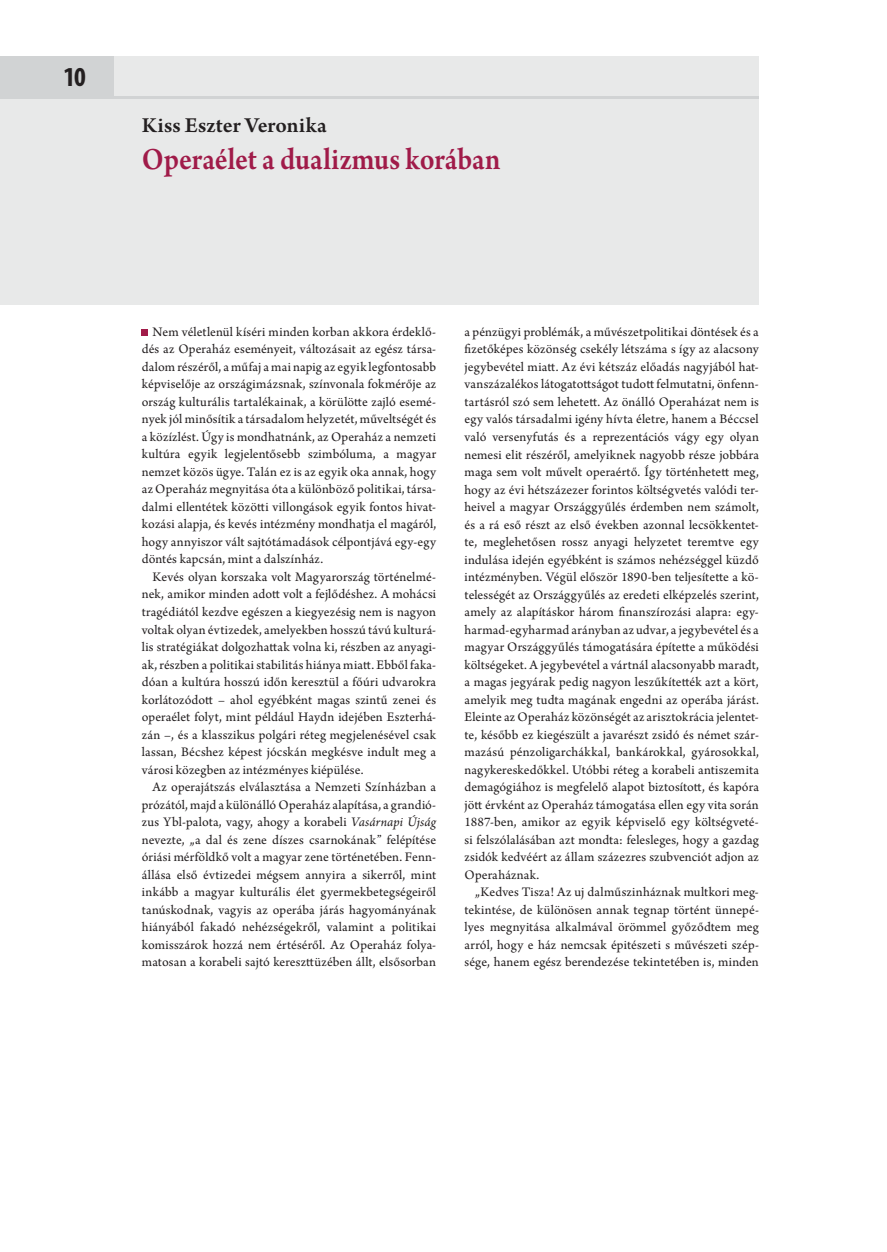
<style>
.page{position:relative;width:887px;height:1252px;background:#fff}
.page>*{position:absolute;margin:0;border:0;box-sizing:border-box;transform-origin:0 0}
.t1{font:600 32.5px "Arno Pro";color:#a01b49;scale:.9 1}
.t2{font:700 condensed 27.5px "Myriad Pro";color:#231f20}
.t3{font:600 22.5px "Arno Pro";letter-spacing:.005em;color:#231f20}
.t4{font:13.75px/17.5px "Arno Pro";letter-spacing:.01em;color:#231f20;text-align:justify}
.s1{font-style:italic}
</style>
<div class="page">
<div style="left:0;top:57px;width:758px;height:248px;background:#e8e9e9"></div>
<div style="left:0;top:57px;width:113px;height:42px;background:#d1d3d4"></div>
<hr style="left:113px;top:97px;width:645px;height:2px;background:#d1d3d4">
<svg style="left:142px;top:330px;width:6px;height:6px"></svg>
<h2 class="t2" style="left:63px;top:61px;width:24px">10</h2>
<h3 class="t3" style="left:142px;top:111px;width:186px">Kiss Eszter Veronika</h3>
<h1 class="t1" style="left:142px;top:138px;width:400px">Operaélet a dualizmus korában</h1>
<p class="t4" style="left:142px;top:324px;width:296px;text-indent:11px">Nem véletlenül kíséri minden korban akkora érdeklő&shy;dés az Operaház eseményeit, változásait az egész társa&shy;dalom részéről, a műfaj a mai napig az egyik legfontosabb képviselője az országimázsnak, színvonala fokmérője az ország kulturális tartalékainak, a körülötte zajló esemé&shy;nyek jól minősítik a társadalom helyzetét, műveltségét és a közízlést. Úgy is mondhatnánk, az Operaház a nemzeti kultúra egyik legjelentősebb szimbóluma, a magyar nemzet közös ügye. Talán ez is az egyik oka annak, hogy az Operaház megnyitása óta a különböző politikai, társa&shy;dalmi ellentétek közötti villongások egyik fontos hivat&shy;kozási alapja, és kevés intézmény mondhatja el magáról, hogy annyiszor vált sajtótámadások célpontjává egy-egy döntés kapcsán, mint a dalszínház.</p>
<p class="t4" style="left:142px;top:569px;width:296px;text-indent:11px">Kevés olyan korszaka volt Magyarország történelmé&shy;nek, amikor minden adott volt a fejlődéshez. A mohácsi tragédiától kezdve egészen a kiegyezésig nem is nagyon voltak olyan évtizedek, amelyekben hosszú távú kulturá&shy;lis stratégiákat dolgozhattak volna ki, részben az anyagi&shy;ak, részben a politikai stabilitás hiánya miatt. Ebből faka&shy;dóan a kultúra hosszú időn keresztül a főúri udvarokra korlátozódott – ahol egyébként magas szintű zenei és operaélet folyt, mint például Haydn idejében Eszterhá&shy;zán –, és a klasszikus polgári réteg megjelenésével csak lassan, Bécshez képest jócskán megkésve indult meg a városi közegben az intézményes kiépülése.</p>
<p class="t4" style="left:142px;top:779px;width:296px;text-indent:11px">Az operajátszás elválasztása a Nemzeti Színházban a prózától, majd a különálló Operaház alapítása, a grandió&shy;zus Ybl-palota, vagy, ahogy a korabeli <span class="s1">Vasárnapi Újság </span>nevezte, „a dal és zene díszes csarnokának” felépítése óriási mérföldkő volt a magyar zene történetében. Fenn&shy;állása első évtizedei mégsem annyira a sikerről, mint inkább a magyar kulturális élet gyermekbetegségeiről tanúskodnak, vagyis az operába járás hagyományának hiányából fakadó nehézségekről, valamint a politikai komisszárok hozzá nem értéséről. Az Operaház folya&shy;matosan a korabeli sajtó kereszttüzében állt, elsősorban</p>
<p class="t4" style="left:464px;top:324px;width:296px">a pénzügyi problémák, a művészetpolitikai döntések és a fizetőképes közönség csekély létszáma s így az alacsony jegybevétel miatt. Az évi kétszáz előadás nagyjából hat&shy;vanszázalékos látogatottságot tudott felmutatni, önfenn&shy;tartásról szó sem lehetett. Az önálló Operaházat nem is egy valós társadalmi igény hívta életre, hanem a Béccsel való versenyfutás és a reprezentációs vágy egy olyan nemesi elit részéről, amelyiknek nagyobb része jobbára maga sem volt művelt operaértő. Így történhetett meg, hogy az évi hétszázezer forintos költségvetés valódi ter&shy;heivel a magyar Országgyűlés érdemben nem számolt, és a rá eső részt az első években azonnal lecsökkentet&shy;te, meglehetősen rossz anyagi helyzetet teremtve egy indulása idején egyébként is számos nehézséggel küzdő intézményben. Végül először 1890-ben teljesítette a kö&shy;telességét az Országgyűlés az eredeti elképzelés szerint, amely az alapításkor három finanszírozási alapra: egy&shy;harmad-egyharmad arányban az udvar, a jegybevétel és a magyar Országgyűlés támogatására építette a működési költségeket. A jegybevétel a vártnál alacsonyabb maradt, a magas jegyárak pedig nagyon leszűkítették azt a kört, amelyik meg tudta magának engedni az operába járást.<br>Eleinte az Operaház közönségét az arisztokrácia jelentet&shy;te, később ez kiegészült a javarészt zsidó és német szár&shy;mazású pénzoligarchákkal, bankárokkal, gyárosokkal, nagykereskedőkkel. Utóbbi réteg a korabeli antiszemita demagógiához is megfelelő alapot biztosított, és kapóra jött érvként az Operaház támogatása ellen egy vita során 1887-ben, amikor az egyik képviselő egy költségveté&shy;si felszólalásában azt mondta: felesleges, hogy a gazdag zsidók kedvéért az állam százezres szubvenciót adjon az Operaháznak.</p>
<p class="t4" style="left:464px;top:884px;width:296px;text-indent:11px">„Kedves Tisza! Az uj dalműszinháznak multkori meg&shy;tekintése, de különösen annak tegnap történt ünnepé&shy;lyes megnyitása alkalmával örömmel győződtem meg arról, hogy e ház nemcsak épitészeti s művészeti szép&shy;sége, hanem egész berendezése tekintetében is, minden</p>
</div>
